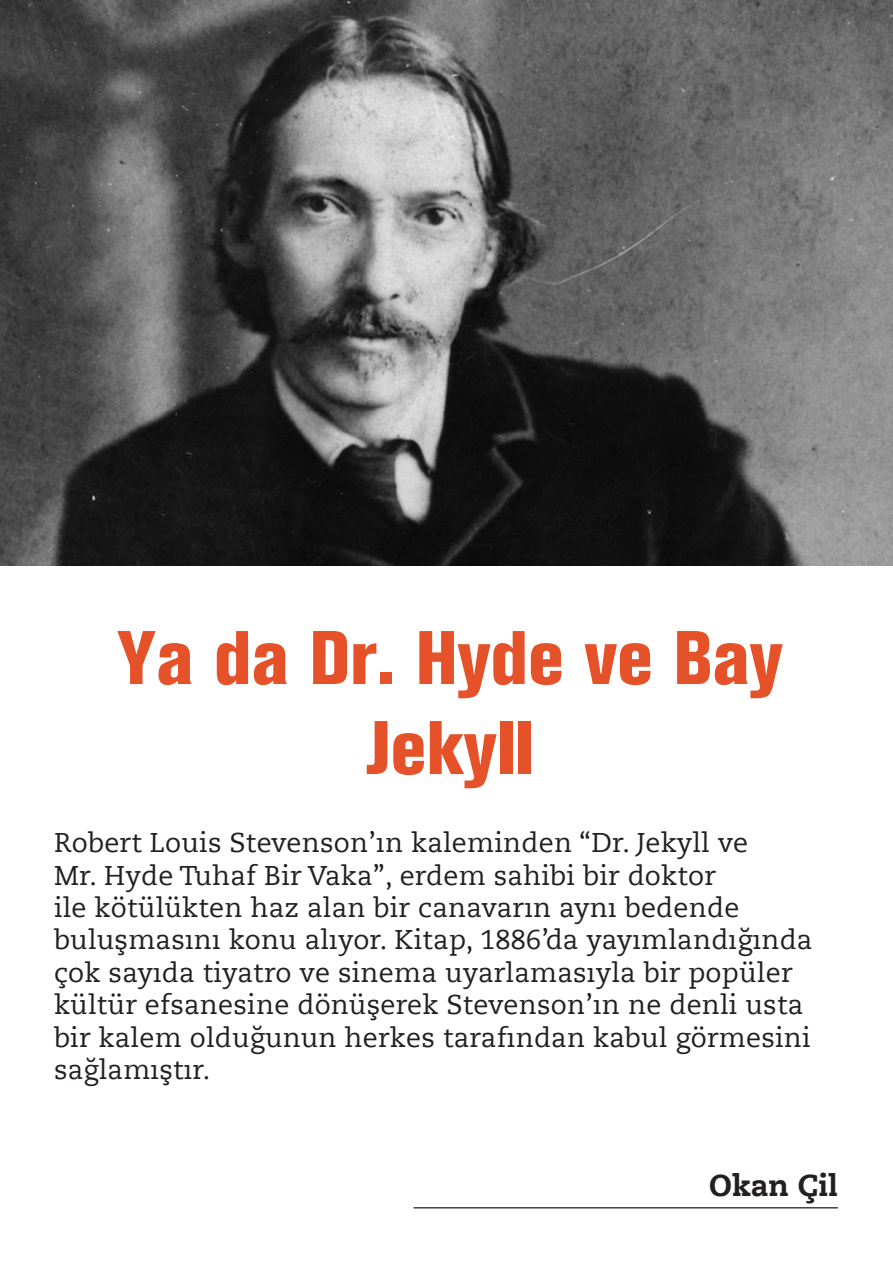
<style>
.page{position:relative;width:893px;height:1263px;background:#fff}
.page>*{position:absolute;margin:0;border:0;box-sizing:border-box;transform-origin:0 0}
.BASLIK{font:75px/90px "Akzidenz Grotesk BE Extracondense";color:#e55128;text-align:center}
.IMZA{font:700 30px "Caecilia LT Std Roman";color:#231f20}
.GIRIS{font:27px/32.4px "Caecilia LT Std Roman";letter-spacing:.01em;color:#231f20}
</style>
<div class="page">
<img style="left:0;top:0;width:893px;height:566px">
<hr style="left:414px;top:1207px;width:424px;height:1px;background:#231f20">
<p class="BASLIK" style="left:117px;top:614px;width:667px">Ya da Dr. Hyde ve Bay<br>Jekyll</p>
<p class="GIRIS" style="left:54px;top:826px;width:760px">Robert Louis Stevenson’ın kaleminden “Dr. Jekyll ve<br>Mr. Hyde Tuhaf Bir Vaka”, erdem sahibi bir doktor<br>ile kötülükten haz alan bir canavarın aynı bedende buluşmasını konu alıyor. Kitap, 1886’da yayımlandığında çok sayıda tiyatro ve sinema uyarlamasıyla bir popüler kültür efsanesine dönüşerek Stevenson’ın ne denli usta bir kalem olduğunun herkes tarafından kabul görmesini sağlamıştır.</p>
<p class="IMZA" style="left:709px;top:1166px;width:130px">Okan Çil</p>
</div>
